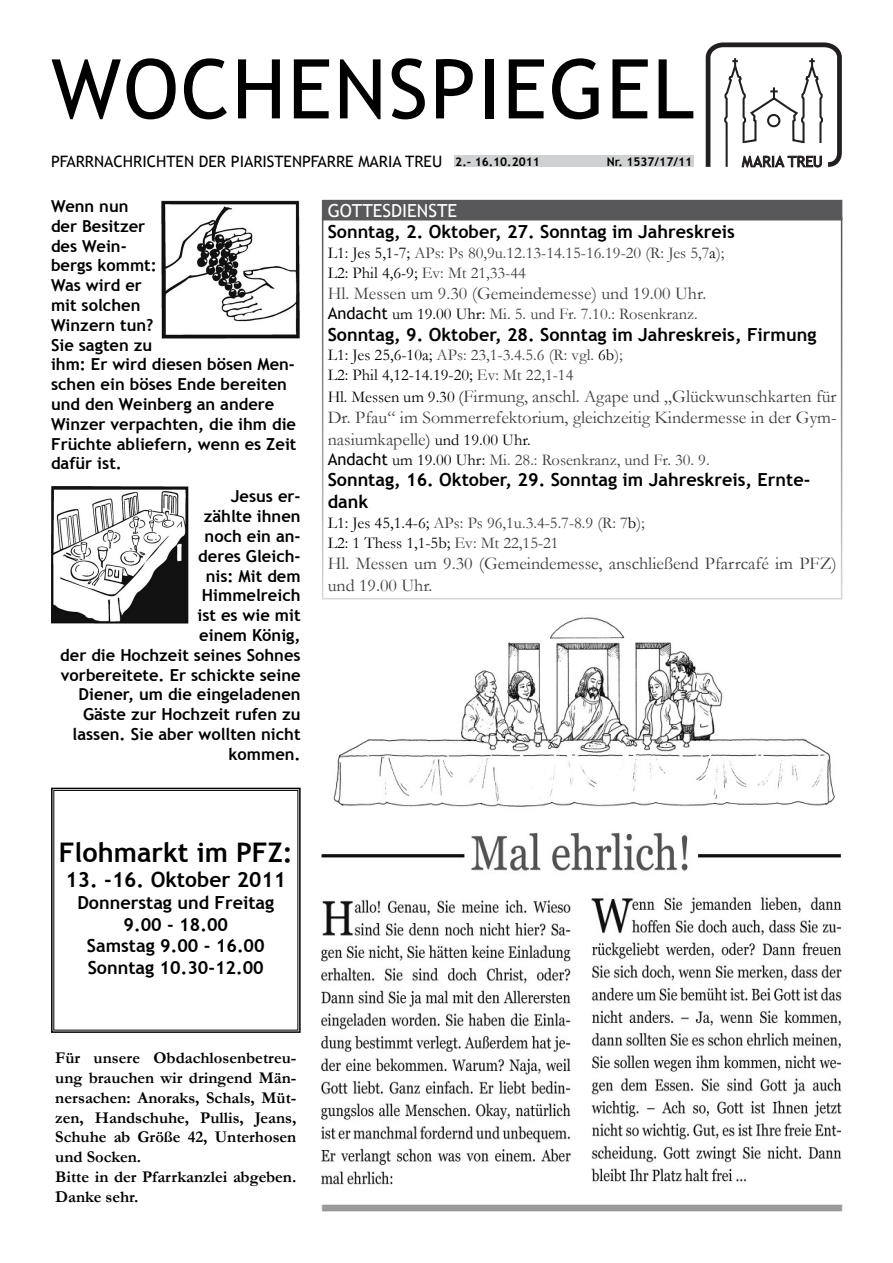
<style>
.page{position:relative;width:893px;height:1263px;background:#fff}
.page>*{position:absolute;margin:0;border:0;box-sizing:border-box;transform-origin:0 0}
.t1{font:82.5px "Trebuchet MS";letter-spacing:.025em;color:#000}
.t2{font:700 27px "Trebuchet MS";color:#000}
.t3{font:700 21px "Trebuchet MS";color:#000}
.t4{font:18px/21.6px "Garamond";color:#3e3d40;text-align:justify}
.t5{font:700 18px/21.6px "Trebuchet MS";color:#000}
.t6{font:18px "Trebuchet MS";color:#fff}
.t7{font:700 16.5px/19.8px "Trebuchet MS";color:#000}
.t8{font:16.5px/19.8px "Garamond";color:#3e3d40}
.t9{font:700 16.5px/19.8px "Garamond";color:#000}
.t10{font:16.5px/19.8px "Garamond";color:#000}
.t11{font:15.75px "Trebuchet MS";color:#000}
.t12{font:700 12px "Trebuchet MS";color:#000}
.s1{color:#000}
.s2{font-family:"Trebuchet MS";color:#000}
.s3{color:#3e3d40}
.s4{font-size:16.5px;color:#000}
</style>
<div class="page">
<div style="left:454px;top:155px;width:127px;height:12px;background:#d0d1d2"></div>
<div style="left:565px;top:155px;width:128px;height:12px;background:#d0d1d2"></div>
<div style="left:322px;top:201px;width:519px;height:19px;background:#58585a"></div>
<div style="left:322px;top:200px;width:520px;height:20px;border:1px solid #58585a"></div>
<svg style="left:51px;top:787px;width:250px;height:246px"></svg>
<img style="left:161px;top:200px;width:139px;height:139px">
<img style="left:51px;top:486px;width:138px;height:138px">
<img style="left:322px;top:617px;width:520px;height:595px">
<svg style="left:705px;top:42px;width:136px;height:125px"></svg>
<h1 class="t1" style="left:51px;top:58px;width:644px">WOCHENSPIEGEL</h1>
<p class="t11" style="left:51px;top:155px;width:392px">PFARRNACHRICHTEN DER PIARISTENPFARRE MARIA TREU</p>
<p class="t12" style="left:455px;top:157px;width:86px">2.- 16.10.2011</p>
<p class="t12" style="left:606px;top:157px;width:87px">Nr. 1537/17/11</p>
<p class="t7" style="left:51px;top:198px;width:79px">Wenn nun</p>
<p class="t6" style="left:327px;top:203px;width:131px">GOTTESDIENSTE</p>
<p class="t7" style="left:51px;top:217px;width:247px">der Besitzer<br>des Wein-<br>bergs kommt:<br>Was wird er<br>mit solchen<br>Winzern tun?<br>Sie sagten zu<br>ihm: Er wird diesen bösen Men&shy;schen ein böses Ende bereiten und den Weinberg an andere<br>Winzer verpachten, die ihm die<br>Früchte abliefern, wenn es Zeit dafür ist.</p>
<p class="t7" style="left:60px;top:488px;width:242px;text-align:right">Jesus er-<br>zählte ihnen<br>noch ein an-<br>deres Gleich-<br>nis: Mit dem<br>Himmelreich<br>ist es wie mit<br>einem König,<br>der die Hochzeit seines Sohnes vorbereitete. Er schickte seine<br>Diener, um die eingeladenen<br>Gäste zur Hochzeit rufen zu lassen. Sie aber wollten nicht kommen.</p>
<p class="t5" style="left:327px;top:222px;width:409px">Sonntag, 2. Oktober, 27. Sonntag im Jahreskreis</p>
<p class="t8" style="left:327px;top:245px;width:398px"><span class="s1">L1: Jes 5,1-7;</span> APs: Ps 80,9u.12.13-14.15-16.19-20 (R: Jes 5,7<span class="s1">a</span>);<br><span class="s1">L2: Phil 4,6-9;</span> Ev: Mt 21,33-44</p>
<p class="t4" style="left:327px;top:285px;width:380px">Hl. Messen um 9.30 (Gemeindemesse) und 19.00 Uhr.</p>
<p class="t8" style="left:327px;top:306px;width:371px"><span class="s2">Andacht</span> <span class="s1">um 19.00 Uhr:</span> Mi. 5. und Fr. 7.10.: Rosenkranz.</p>
<p class="t5" style="left:327px;top:325px;width:490px">Sonntag, 9. Oktober, 28. Sonntag im Jahreskreis, Firmung</p>
<p class="t10" style="left:327px;top:347px;width:296px">L1: Jes 25,6-10a; <span class="s3">APs: 23,1-3.4.5.6 (R: vgl.</span> 6b<span class="s3">);<br></span>L2: Phil 4,12-14.19-20; <span class="s3">Ev: Mt 22,1-14</span></p>
<p class="t4" style="left:327px;top:387px;width:510px"><span class="s4">Hl. Messen um 9.30 (</span>Firmung, anschl. Agape und „Glückwunschkarten für Dr. Pfau“ im Sommerrefektorium, gleichzeitig Kindermesse in der Gym&shy;nasiumkapelle<span class="s4">) und 19.00 Uhr.</span></p>
<p class="t8" style="left:327px;top:452px;width:383px"><span class="s2">Andacht</span> <span class="s1">um 19.00 Uhr:</span> Mi. 28.: Rosenkranz, und Fr. 30. 9.</p>
<p class="t5" style="left:327px;top:471px;width:484px">Sonntag, 16. Oktober, 29. Sonntag im Jahreskreis, Ernte&shy;dank</p>
<p class="t8" style="left:327px;top:515px;width:318px"><span class="s1">L1: Jes 45,1.4-6;</span> APs: Ps 96,1u.3.4-5.7-8.9 (R: 7<span class="s1">b</span>);<br><span class="s1">L2: 1 Thess 1,1-5b;</span> Ev: Mt 22,15-21</p>
<p class="t4" style="left:327px;top:555px;width:510px">Hl. Messen um 9.30 (Gemeindemesse, anschließend Pfarrcafé im PFZ) und 19.00 Uhr.</p>
<h2 class="t2" style="left:59px;top:842px;width:235px">Flohmarkt im PFZ:</h2>
<p class="t3" style="left:66px;top:872px;width:222px">13. -16. Oktober 2011</p>
<p class="t5" style="left:77px;top:893px;width:198px;text-align:center">Donnerstag und Freitag<br>9.00 - 18.00<br>Samstag 9.00 - 16.00<br>Sonntag 10.30-12.00</p>
<p class="t9" style="left:55px;top:1050px;width:242px">Für unsere Obdachlosenbetreu&shy;ung brauchen wir dringend Män&shy;nersachen: Anoraks, Schals, Müt&shy;zen, Handschuhe, Pullis, Jeans,<br>Schuhe ab Größe 42, Unterhosen und Socken.<br>Bitte in der Pfarrkanzlei abgeben.<br>Danke sehr.</p>
</div>
